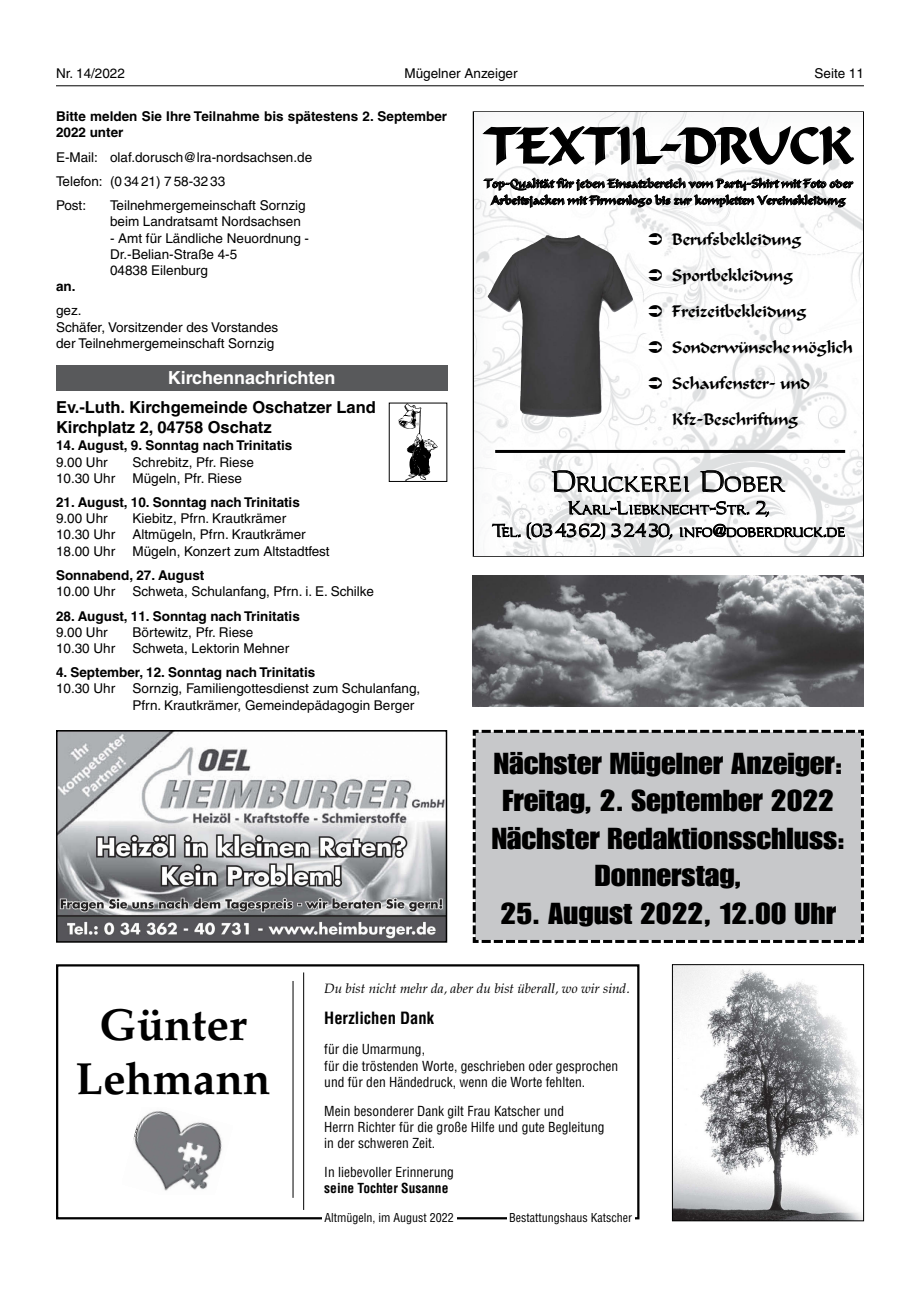
<style>
.page{position:relative;width:920px;height:1290px;background:#fff}
.page>*{position:absolute;margin:0;border:0;box-sizing:border-box;transform-origin:0 0}
.t1{font:49.5px "Calligrapher";color:#000}
.t2{font:700 45px/54px "Palatino";color:#000;text-align:center}
.t3{font:29.7px/37.5px "Impact";color:#000;text-align:center;scale:1.11 1}
.t4{font:27px "Carleton";letter-spacing:-.005em;color:#000}
.t5{font:700 18px "Helvetica";color:#fff}
.t6{font:16.5px/36px "Calligrapher";color:#000}
.t7{font:700 16.5px/19.8px "Helvetica";color:#000}
.t8{font:16.5px/22.5px "Carleton";letter-spacing:-.005em;color:#000;text-align:center}
.t9{font:700 condensed 16.5px "Helvetica";color:#000}
.t10{font:13.5px/16.2px "Helvetica";color:#000}
.t11{font:condensed 13.5px/16.2px "Helvetica";color:#000}
.t12{font:700 13.5px/16.2px "Helvetica";color:#000}
.t13{font:italic 13.5px "Palatino";color:#000}
.t14{font:700 condensed 13.5px "Helvetica";color:#000}
.t15{font:12px/16.8px "Calligrapher";color:#000;text-align:center}
.t16{font:condensed 12px "Helvetica";color:#000}
</style>
<div class="page">
<div style="left:56px;top:365px;width:391px;height:26px;background:#58595b"></div>
<svg style="left:398px;top:405px;width:40px;height:75px"></svg>
<div style="left:472px;top:729px;width:392px;height:214px;background:#c7c8ca"></div>
<img style="left:59px;top:733px;width:385px;height:207px">
<div style="left:56px;top:730px;width:391px;height:213px;border:2px solid #000"></div>
<hr style="left:56px;top:85px;width:808px;height:1px;background:#000">
<img style="left:674px;top:966px;width:188px;height:253px">
<div style="left:672px;top:964px;width:192px;height:257px;border:1px solid #000"></div>
<img style="left:474px;top:113px;width:388px;height:442px">
<img style="left:488px;top:235px;width:133px;height:61px">
<hr style="left:495px;top:450px;width:350px;height:3px;background:#000">
<img style="left:473px;top:576px;width:391px;height:130px">
<div style="left:56px;top:964px;width:583px;height:255px;border:2px solid #000"></div>
<hr style="left:303px;top:972px;width:1px;height:238px;background:#000">
<hr style="left:293px;top:981px;width:1px;height:217px;background:#000">
<div style="left:322px;top:1213px;width:134px;height:23px;background:#fff"></div>
<div style="left:507px;top:1213px;width:128px;height:22px;background:#fff"></div>
<img style="left:133px;top:1111px;width:89px;height:80px">
<svg style="left:649px;top:233px;width:13px;height:12px"></svg>
<svg style="left:649px;top:269px;width:13px;height:12px"></svg>
<svg style="left:649px;top:305px;width:13px;height:12px"></svg>
<svg style="left:649px;top:341px;width:13px;height:12px"></svg>
<svg style="left:649px;top:377px;width:13px;height:12px"></svg>
<p class="t10" style="left:56px;top:67px;width:70px">Nr. 14/2022</p>
<p class="t10" style="left:405px;top:67px;width:114px">Mügelner Anzeiger</p>
<p class="t10" style="left:814px;top:67px;width:51px">Seite 11</p>
<p class="t12" style="left:56px;top:109px;width:393px">Bitte melden Sie Ihre Teilnahme bis spätestens 2. September<br>2022 unter</p>
<p class="t10" style="left:56px;top:146px;width:258px;line-height:24.3px">E-Mail: olaf.dorusch@lra-nordsachsen.de<br>Telefon: (0 34 21) 7 58-32 33<br>Post:</p>
<p class="t10" style="left:110px;top:199px;width:197px">Teilnehmergemeinschaft Sornzig beim Landratsamt Nordsachsen</p>
<p class="t10" style="left:110px;top:231px;width:201px">- Amt für Ländliche Neuordnung -<br>Dr.-Belian-Straße 4-5<br>04838 Eilenburg</p>
<p class="t12" style="left:56px;top:280px;width:21px">an.</p>
<p class="t10" style="left:56px;top:304px;width:224px">gez.<br>Schäfer, Vorsitzender des Vorstandes der Teilnehmergemeinschaft Sornzig</p>
<h3 class="t5" style="left:168px;top:371px;width:169px">Kirchennachrichten</h3>
<p class="t7" style="left:56px;top:399px;width:321px">Ev.-Luth. Kirchgemeinde Oschatzer Land<br>Kirchplatz 2, 04758 Oschatz</p>
<p class="t12" style="left:56px;top:439px;width:238px">14. August, 9. Sonntag nach Trinitatis</p>
<p class="t10" style="left:56px;top:455px;width:53px">9.00 Uhr</p>
<p class="t10" style="left:133px;top:455px;width:123px">Schrebitz, Pfr. Riese</p>
<p class="t10" style="left:56px;top:471px;width:61px">10.30 Uhr</p>
<p class="t10" style="left:133px;top:471px;width:111px">Mügeln, Pfr. Riese</p>
<p class="t12" style="left:56px;top:495px;width:245px">21. August, 10. Sonntag nach Trinitatis</p>
<p class="t10" style="left:56px;top:512px;width:53px">9.00 Uhr</p>
<p class="t10" style="left:133px;top:512px;width:155px">Kiebitz, Pfrn. Krautkrämer</p>
<p class="t10" style="left:56px;top:528px;width:61px">10.30 Uhr</p>
<p class="t10" style="left:133px;top:528px;width:175px">Altmügeln, Pfrn. Krautkrämer</p>
<p class="t10" style="left:56px;top:544px;width:61px">18.00 Uhr</p>
<p class="t10" style="left:133px;top:544px;width:199px">Mügeln, Konzert zum Altstadtfest</p>
<p class="t12" style="left:56px;top:568px;width:150px">Sonnabend, 27. August</p>
<p class="t10" style="left:56px;top:585px;width:61px">10.00 Uhr</p>
<p class="t10" style="left:133px;top:585px;width:243px">Schweta, Schulanfang, Pfrn. i. E. Schilke</p>
<p class="t12" style="left:56px;top:609px;width:245px">28. August, 11. Sonntag nach Trinitatis</p>
<p class="t10" style="left:56px;top:625px;width:53px">9.00 Uhr</p>
<p class="t10" style="left:133px;top:625px;width:122px">Börtewitz, Pfr. Riese</p>
<p class="t10" style="left:56px;top:641px;width:61px">10.30 Uhr</p>
<p class="t10" style="left:133px;top:641px;width:158px">Schweta, Lektorin Mehner</p>
<p class="t12" style="left:56px;top:666px;width:261px">4. September, 12. Sonntag nach Trinitatis</p>
<p class="t10" style="left:56px;top:682px;width:61px">10.30 Uhr</p>
<p class="t10" style="left:133px;top:682px;width:289px">Sornzig, Familiengottesdienst zum Schulanfang,<br>Pfrn. Krautkrämer, Gemeindepädagogin Berger</p>
<h1 class="t1" style="left:485px;top:116px;width:369px">TEXTIL-DRUCK</h1>
<p class="t15" style="left:484px;top:175px;width:370px">Top-Qualität für jeden Einsatzbereich vom Party-Shirt mit Foto oder<br>Arbeitsjacken mit Firmenlogo bis zur kompletten Vereinskleidung</p>
<p class="t6" style="left:672px;top:221px;width:182px">Berufsbekleidung<br>Sportbekleidung<br>Freizeitbekleidung<br>Sonderwünschemöglich<br>Schaufenster- und<br>Kfz-Beschriftung</p>
<h3 class="t4" style="left:552px;top:466px;width:236px">Druckerei Dober</h3>
<p class="t8" style="left:492px;top:497px;width:355px">Karl-Liebknecht-Str. 2,<br>Tel. (034362) 32430, info@doberdruck.de</p>
<h3 class="t3" style="left:492px;top:746px;width:320px">Nächster Mügelner Anzeiger:<br>Freitag, 2. September 2022<br>Nächster Redaktionsschluss:<br>Donnerstag,</h3>
<h3 class="t3" style="left:501px;top:896px;width:304px">25. August 2022, 12.00 Uhr</h3>
<h2 class="t2" style="left:76px;top:997px;width:196px">Günter<br>Lehmann</h2>
<p class="t13" style="left:324px;top:980px;width:307px">Du bist nicht mehr da, aber du bist überall, wo wir sind.</p>
<p class="t9" style="left:324px;top:1009px;width:111px">Herzlichen Dank</p>
<p class="t11" style="left:324px;top:1041px;width:295px">für die Umarmung,<br>für die tröstenden Worte, geschrieben oder gesprochen und für den Händedruck, wenn die Worte fehlten.</p>
<p class="t11" style="left:324px;top:1103px;width:282px">Mein besonderer Dank gilt Frau Katscher und<br>Herrn Richter für die große Hilfe und gute Begleitung in der schweren Zeit.</p>
<p class="t11" style="left:324px;top:1164px;width:131px">In liebevoller Erinnerung</p>
<p class="t14" style="left:324px;top:1180px;width:126px">seine Tochter Susanne</p>
<p class="t16" style="left:324px;top:1211px;width:131px">Altmügeln, im August 2022</p>
<p class="t16" style="left:509px;top:1211px;width:124px">Bestattungshaus Katscher</p>
</div>
